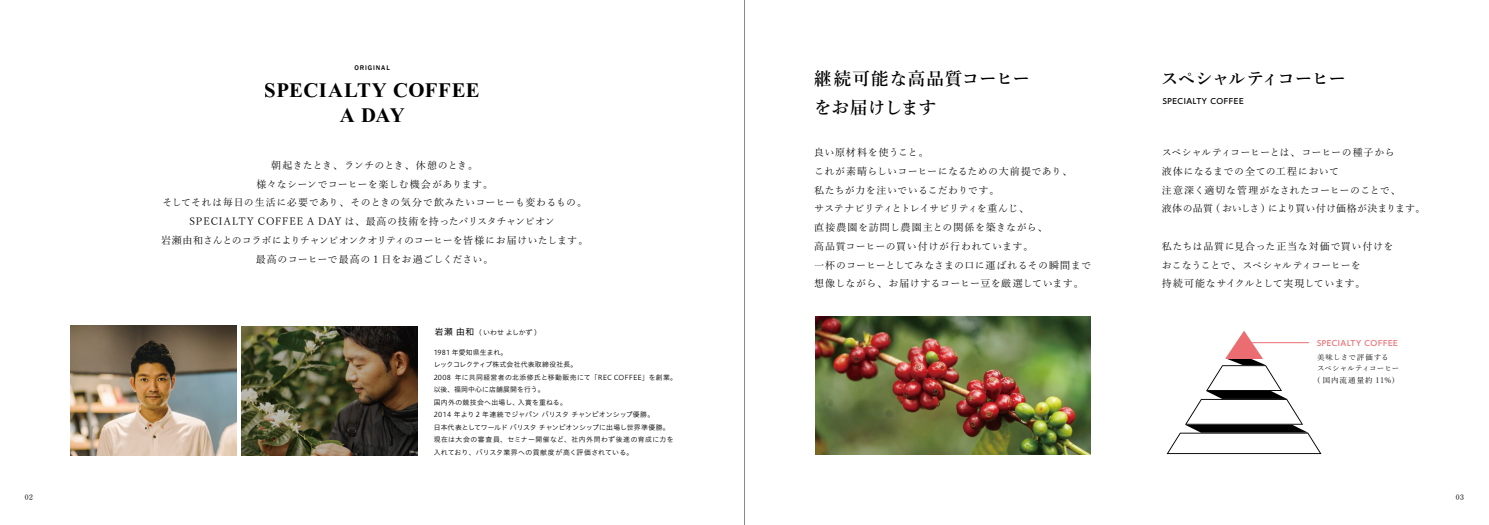
<style>
.page{position:relative;width:1489px;height:525px;background:#fff}
.page>*{position:absolute;margin:0;border:0;box-sizing:border-box;transform-origin:0 0}
.t1{font:700 25.75px/25.8px "Aparajita";letter-spacing:.01em;color:#000;text-align:center}
.t2{font:600 17.5px/28.8px "Yu Mincho";letter-spacing:.025em;color:#000}
.t3{font:600 17.5px "Yu Mincho";letter-spacing:-.045em;color:#000}
.t4{font:10px/18.8px "Yu Mincho";letter-spacing:.02em;color:#000}
.t5{font:7.5px/11.6px "Yu Mincho";letter-spacing:.035em;color:#000}
.t6{font:500 7.5px "UD Shin Go NT Pro";letter-spacing:.065em;color:#000}
.t7{font:500 7.5px "UD Shin Go NT Pro";letter-spacing:.065em;color:#ec6d71}
.t8{font:7.5px "P Shuei N Min Std L";color:#221815}
.t9{font:6.88px/12.5px "Hiragino UD Sans Std W3";letter-spacing:.025em;color:#000}
.t10{font:500 6.88px "Franklin Gothic";letter-spacing:.12em;color:#000}
.s1{font-family:"Hiragino UD Sans Std W4";font-size:8.75px}
</style>
<div class="page">
<img style="left:71px;top:325px;width:166px;height:130px">
<img style="left:241px;top:326px;width:176px;height:129px">
<img style="left:815px;top:316px;width:275px;height:138px">
<svg style="left:1166px;top:331px;width:155px;height:123px"></svg>
<hr style="left:744px;top:0;width:1px;height:524px;background:#898989">
<p class="t10" style="left:354px;top:64px;width:37px">ORIGINAL</p>
<h1 class="t1" style="left:265px;top:79px;width:216px">SPECIALTY COFFEE<br>A DAY</h1>
<p class="t4" style="left:161px;top:155px;width:428px;text-align:center">朝起きたとき、ランチのとき、休憩のとき。<br>様々なシーンでコーヒーを楽しむ機会があります。<br>そしてそれは毎日の生活に必要であり、そのときの気分で飲みたいコーヒーも変わるもの。SPECIALTY COFFEE A DAY は、最高の技術を持ったバリスタチャンピオン<br>岩瀬由和さんとのコラボによりチャンピオンクオリティのコーヒーを皆様にお届けいたします。最高のコーヒーで最高の 1 日をお過ごしください。</p>
<p class="t9" style="left:434px;top:325px;width:104px"><span class="s1">岩瀬 由和</span> ( いわせ よしかず )</p>
<p class="t9" style="left:433px;top:345px;width:245px">1981 年愛知県生まれ。<br>レックコレクティブ株式会社代表取締役社長。<br>2008 年に共同経営者の北添修氏と移動販売にて「REC COFFEE」を創業。以後、福岡中心に店舗展開を行う。<br>国内外の競技会へ出場し、入賞を重ねる。<br>2014 年より 2 年連続でジャパン バリスタ チャンピオンシップ優勝。<br>日本代表としてワールド バリスタ チャンピオンシップに出場し世界準優勝。現在は大会の審査員、セミナー開催など、社内外問わず後進の育成に力を入れており、バリスタ業界への貢献度が高く評価されている。</p>
<h2 class="t2" style="left:814px;top:65px;width:217px">継続可能な高品質コーヒーをお届けします</h2>
<p class="t4" style="left:814px;top:142px;width:278px">良い原材料を使うこと。<br>これが素晴らしいコーヒーになるための大前提であり、<br>私たちが力を注いでいるこだわりです。<br>サステナビリティとトレイサビリティを重んじ、<br>直接農園を訪問し農園主との関係を築きながら、<br>高品質コーヒーの買い付けが行われています。<br>一杯のコーヒーとしてみなさまの口に運ばれるその瞬間まで想像しながら、お届けするコーヒー豆を厳選しています。</p>
<p class="t4" style="left:1161px;top:142px;width:265px">スペシャルティコーヒーとは、コーヒーの種子から<br>液体になるまでの全ての工程において<br>注意深く適切な管理がなされたコーヒーのことで、<br>液体の品質 ( おいしさ ) により買い付け価格が決まります。</p>
<h2 class="t3" style="left:1160px;top:69px;width:186px">スペシャルティコーヒー</h2>
<p class="t6" style="left:1162px;top:95px;width:82px">SPECIALTY COFFEE</p>
<p class="t4" style="left:1161px;top:236px;width:233px">私たちは品質に見合った正当な対価で買い付けをおこなうことで、スペシャルティコーヒーを<br>持続可能なサイクルとして実現しています。</p>
<p class="t7" style="left:1316px;top:337px;width:82px">SPECIALTY COFFEE</p>
<p class="t5" style="left:1316px;top:350px;width:84px">美味しさで評価する<br>スペシャルティコーヒー( 国内流通量約 11%)</p>
<p class="t8" style="left:25px;top:491px;width:10px">02</p>
<p class="t8" style="left:1455px;top:491px;width:10px">03</p>
</div>
